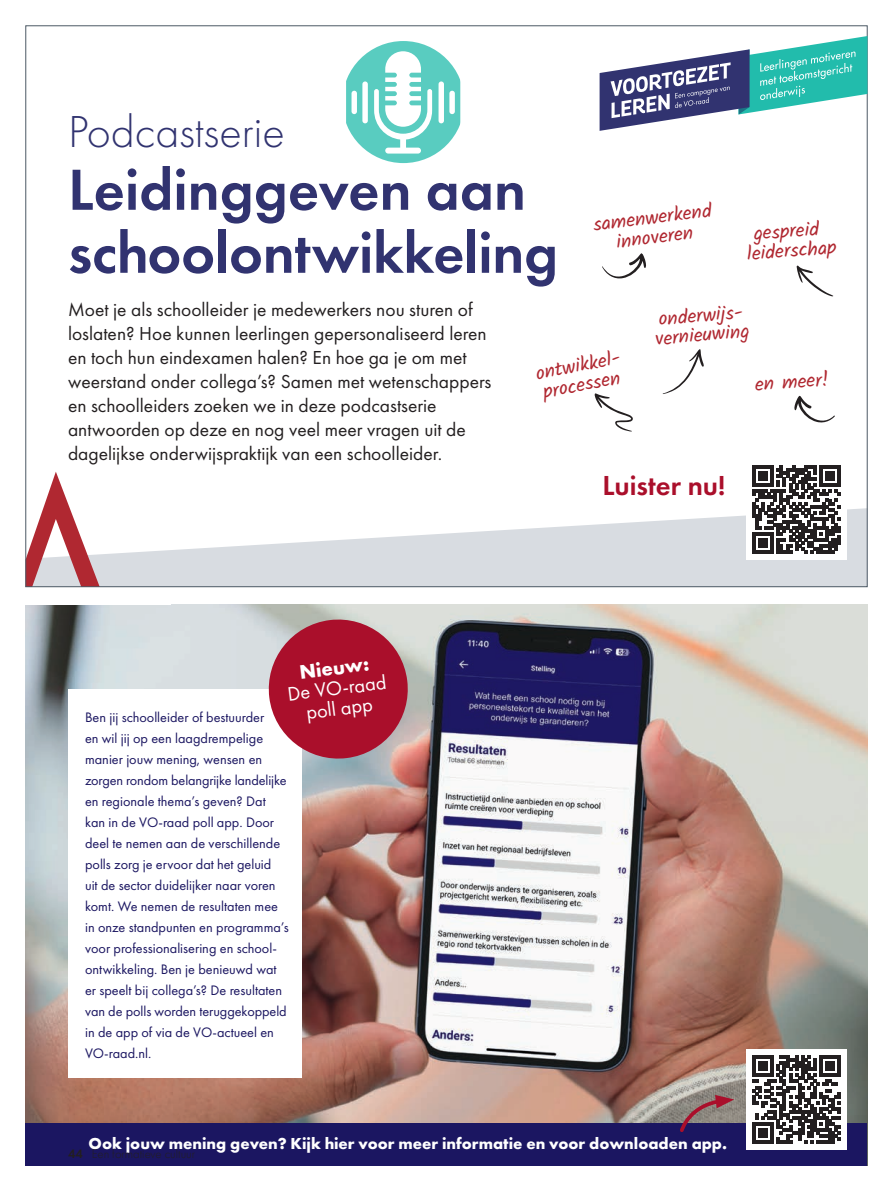
<style>
.page{position:relative;width:893px;height:1191px;background:#fff}
.page>*{position:absolute;margin:0;border:0;box-sizing:border-box;transform-origin:0 0}
.t1{font:600 60px/63px "Futura PT";letter-spacing:-.005em;color:#313370}
.t2{font:300 46.35px "Futura PT";color:#313370}
.t3{font:600 28.5px "Futura PT";color:#aa0f2b}
.t4{font:20.4px/20.4px "Futura PT";color:#fff;text-align:center}
.t5{font:700 20.4px "Futura PT";color:#fff}
.t6{font:19.65px/19.6px "Kalam";color:#b02831;text-align:center}
.t7{font:19.5px/24px "Futura PT";color:#231f20}
.t8{font:700 16.5px "Futura PT";color:#fff}
.t9{font:14.25px/21px "Futura PT";color:#1b1661}
.t10{font:300 12.75px "Futura PT";color:#231f20}
.s1{font-weight:600}
</style>
<div class="page">
<div style="left:342px;top:41px;width:122px;height:122px;background:#59ccc0;border-radius:50%"></div>
<svg style="left:374px;top:51px;width:58px;height:103px"></svg>
<div style="left:341px;top:76px;width:5px;height:52px;background:#fff;border-radius:3px"></div>
<div style="left:351px;top:91px;width:6px;height:23px;background:#fff;border-radius:3px"></div>
<div style="left:362px;top:81px;width:6px;height:42px;background:#fff;border-radius:3px"></div>
<div style="left:460px;top:76px;width:6px;height:52px;background:#fff;border-radius:3px"></div>
<div style="left:449px;top:91px;width:6px;height:23px;background:#fff;border-radius:3px"></div>
<div style="left:439px;top:81px;width:5px;height:42px;background:#fff;border-radius:3px"></div>
<svg style="left:796px;top:265px;width:38px;height:31px"></svg>
<svg style="left:662px;top:349px;width:42px;height:45px"></svg>
<svg style="left:595px;top:393px;width:38px;height:39px"></svg>
<svg style="left:602px;top:253px;width:44px;height:26px"></svg>
<svg style="left:794px;top:395px;width:41px;height:28px"></svg>
<svg style="left:119px;top:508px;width:746px;height:77px;fill:#d8dce1"></svg>
<div style="left:746px;top:459px;width:101px;height:101px;background:#fff"></div>
<svg style="left:752px;top:465px;width:89px;height:89px"></svg>
<svg style="left:28px;top:472px;width:91px;height:113px"></svg>
<img style="left:26px;top:604px;width:841px;height:519px">
<div style="left:26px;top:1123px;width:841px;height:42px;background:#1b1661"></div>
<div style="left:746px;top:1049px;width:101px;height:101px;background:#fff"></div>
<svg style="left:752px;top:1055px;width:89px;height:89px"></svg>
<div style="left:68px;top:689px;width:233px;height:388px;background:#fff"></div>
<svg style="left:265px;top:615px;width:147px;height:147px;background:#b5495c"></svg>
<svg style="left:600px;top:36px;width:267px;height:99px"></svg>
<svg style="left:678px;top:1095px;width:56px;height:37px"></svg>
<h2 class="t2" style="left:68px;top:105px;width:218px">Podcastserie</h2>
<h1 class="t1" style="left:68px;top:157px;width:492px">Leidinggeven aan schoolontwikkeling</h1>
<h3 class="t6" style="left:592px;top:216px;width:121px;rotate:-7deg">samenwerkend innoveren</h3>
<h3 class="t6" style="left:745px;top:225px;width:91px;rotate:-4deg">gespreid leiderschap</h3>
<p class="t7" style="left:68px;top:297px;width:425px">Moet je als schoolleider je medewerkers nou sturen of loslaten? Hoe kunnen leerlingen gepersonaliseerd leren en toch hun eindexamen halen? En hoe ga je om met weerstand onder collega’s? Samen met wetenschappers en schoolleiders zoeken we in deze podcastserie antwoorden op deze en nog veel meer vragen uit de dagelijkse onderwijspraktijk van een schoolleider.</p>
<h3 class="t6" style="left:534px;top:365px;width:88px;text-align:left;rotate:-11deg">ontwikkel&shy;processen</h3>
<h3 class="t6" style="left:653px;top:310px;width:96px;text-align:left;rotate:-5deg">onderwijs&shy;vernieuwing</h3>
<h3 class="t6" style="left:754px;top:375px;width:76px;rotate:-4deg">en meer!</h3>
<h3 class="t3" style="left:602px;top:468px;width:124px">Luister nu!</h3>
<h3 class="t5" style="left:298px;top:659px;width:72px;rotate:-7deg">Nieuw:</h3>
<h3 class="t4" style="left:286px;top:684px;width:101px;rotate:-7deg">De VO-raad poll app</h3>
<p class="t9" style="left:85px;top:706px;width:205px">Ben jij schoolleider of bestuurder<br>en wil jij op een laagdrempelige manier jouw mening, wensen en zorgen rondom belangrijke landelijke en regionale thema’s geven? Dat kan in de VO-raad poll app. Door deel te nemen aan de verschillende polls zorg je ervoor dat het geluid<br>uit de sector duidelijker naar voren komt. We nemen de resultaten mee in onze standpunten en programma’s voor professionalisering en school&shy;ontwikkeling. Ben je benieuwd wat er speelt bij collega’s? De resultaten van de polls worden teruggekoppeld in de app of via de VO-actueel en<br>VO-raad.nl.</p>
<p class="t8" style="left:89px;top:1132px;width:640px">Ook jouw mening geven? Kijk hier voor meer informatie en voor downloaden app.</p>
<p class="t10" style="left:68px;top:1146px;width:129px"><span class="s1">44</span> Een formatieve cultuur</p>
</div>
